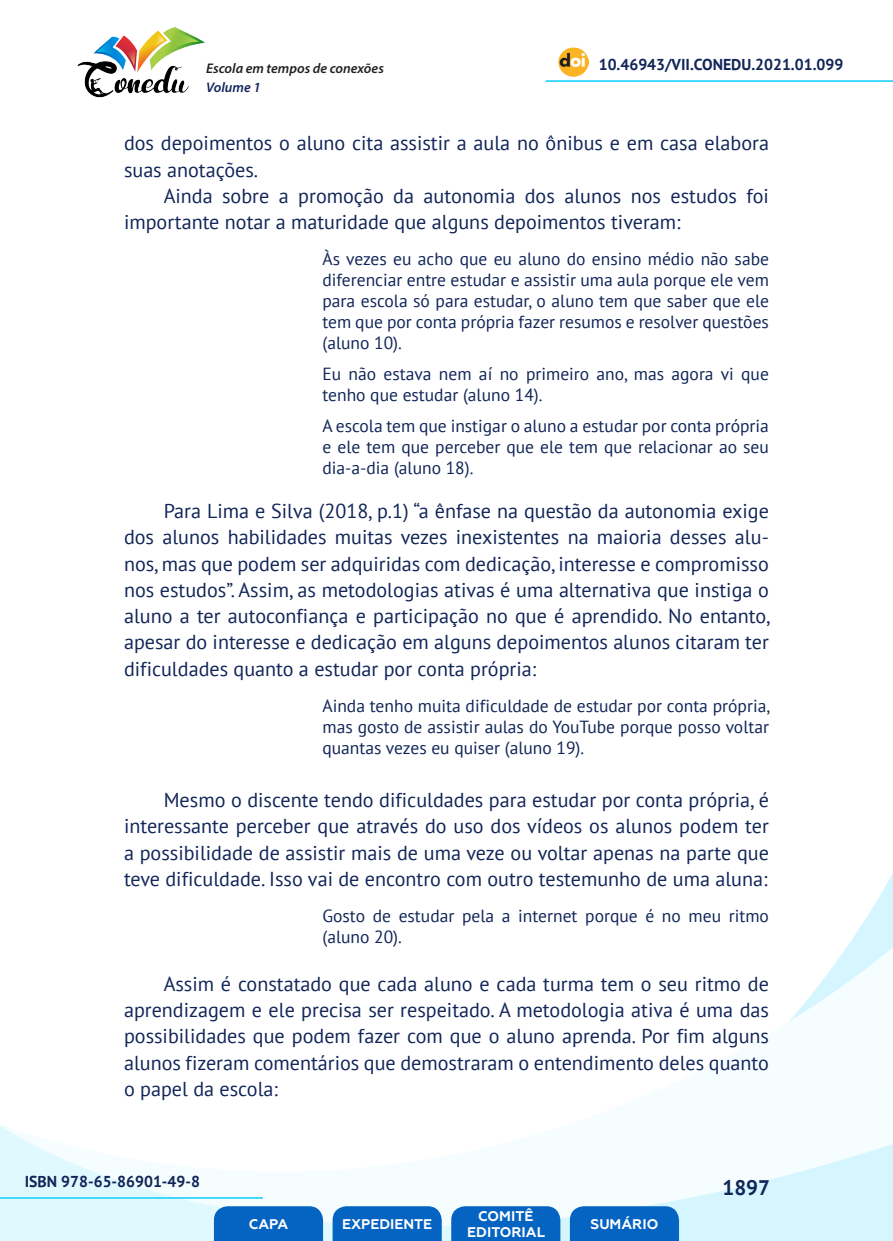
<style>
.page{position:relative;width:893px;height:1241px;background:#fff}
.page>*{position:absolute;margin:0;border:0;box-sizing:border-box;transform-origin:0 0}
.t1{font:700 21px "PT Sans";color:#112558}
._8_CORPO{font:20.12px/26.2px "PT Sans";color:#112558;text-align:justify}
._12_CITACAO{font:17.5px/21px "PT Sans";color:#112558;text-align:justify}
.t2{font:700 15.75px "PT Sans";color:#112558}
.t3{font:700 14px/16.8px "Geometria";color:#fff;text-align:center}
.t4{font:italic 600 14px "Myriad Pro";color:#231f20}
.t5{font:italic 600 14px "Myriad Pro";color:#112558}
</style>
<div class="page">
<svg style="left:848px;top:873px;width:45px;height:73px"></svg>
<svg style="left:0;top:946px;width:893px;height:294px"></svg>
<hr style="left:0;top:1196px;width:263px;height:2px;background:#2dd4fe">
<hr style="left:546px;top:80px;width:347px;height:2px;background:#2dd4fe">
<img style="left:559px;top:47px;width:30px;height:30px">
<img style="left:77px;top:27px;width:128px;height:71px">
<svg style="left:214px;top:1205px;width:109px;height:35px;background:#126bc4"></svg>
<svg style="left:333px;top:1205px;width:109px;height:35px;background:#126bc4"></svg>
<svg style="left:451px;top:1205px;width:109px;height:35px;background:#126bc4"></svg>
<svg style="left:570px;top:1205px;width:109px;height:35px;background:#116bc4"></svg>
<p class="t4" style="left:206px;top:59px;width:179px">Escola em tempos de conexões</p>
<p class="t2" style="left:599px;top:54px;width:246px">10.46943/VII.CONEDU.2021.01.099</p>
<p class="t5" style="left:206px;top:78px;width:56px">Volume 1</p>
<p class="_8_CORPO" style="left:124px;top:130px;width:646px">dos depoimentos o aluno cita assistir a aula no ônibus e em casa elabora suas anotações.</p>
<p class="_8_CORPO" style="left:124px;top:182px;width:646px;text-indent:40px">Ainda sobre a promoção da autonomia dos alunos nos estudos foi importante notar a maturidade que alguns depoimentos tiveram:</p>
<p class="_12_CITACAO" style="left:322px;top:248px;width:448px">Às vezes eu acho que eu aluno do ensino médio não sabe diferenciar entre estudar e assistir uma aula porque ele vem para escola só para estudar, o aluno tem que saber que ele tem que por conta própria fazer resumos e resolver questões (aluno 10).</p>
<p class="_12_CITACAO" style="left:322px;top:363px;width:448px">Eu não estava nem aí no primeiro ano, mas agora vi que tenho que estudar (aluno 14).</p>
<p class="_12_CITACAO" style="left:322px;top:415px;width:448px">A escola tem que instigar o aluno a estudar por conta própria e ele tem que perceber que ele tem que relacionar ao seu dia-a-dia (aluno 18).</p>
<p class="_8_CORPO" style="left:124px;top:497px;width:648px;text-indent:40px">Para Lima e Silva (2018, p.1) “a ênfase na questão da autonomia exige dos alunos habilidades muitas vezes inexistentes na maioria desses alu&shy;nos, mas que podem ser adquiridas com dedicação, interesse e compromisso nos estudos”. Assim, as metodologias ativas é uma alternativa que instiga o aluno a ter autoconfiança e participação no que é aprendido. No entanto, apesar do interesse e dedicação em alguns depoimentos alunos citaram ter dificuldades quanto a estudar por conta própria:</p>
<p class="_12_CITACAO" style="left:322px;top:694px;width:449px">Ainda tenho muita dificuldade de estudar por conta própria, mas gosto de assistir aulas do YouTube porque posso voltar quantas vezes eu quiser (aluno 19).</p>
<p class="_8_CORPO" style="left:124px;top:786px;width:646px;text-indent:40px">Mesmo o discente tendo dificuldades para estudar por conta própria, é interessante perceber que através do uso dos vídeos os alunos podem ter a possibilidade de assistir mais de uma veze ou voltar apenas na parte que teve dificuldade. Isso vai de encontro com outro testemunho de uma aluna:</p>
<p class="_12_CITACAO" style="left:322px;top:904px;width:448px">Gosto de estudar pela a internet porque é no meu ritmo (aluno 20).</p>
<p class="_8_CORPO" style="left:124px;top:970px;width:646px;text-indent:40px">Assim é constatado que cada aluno e cada turma tem o seu ritmo de aprendizagem e ele precisa ser respeitado. A metodologia ativa é uma das possibilidades que podem fazer com que o aluno aprenda. Por fim alguns alunos fizeram comentários que demostraram o entendimento deles quanto o papel da escola:</p>
<p class="t2" style="left:25px;top:1170px;width:177px">ISBN 978-65-86901-49-8</p>
<p class="t3" style="left:249px;top:1215px;width:41px">CAPA</p>
<p class="t3" style="left:342px;top:1215px;width:92px">EXPEDIENTE</p>
<p class="t3" style="left:467px;top:1207px;width:79px">COMITÊ<br>EDITORIAL</p>
<p class="t3" style="left:590px;top:1215px;width:69px">SUMÁRIO</p>
<p class="t1" style="left:722px;top:1173px;width:49px">1897</p>
</div>
